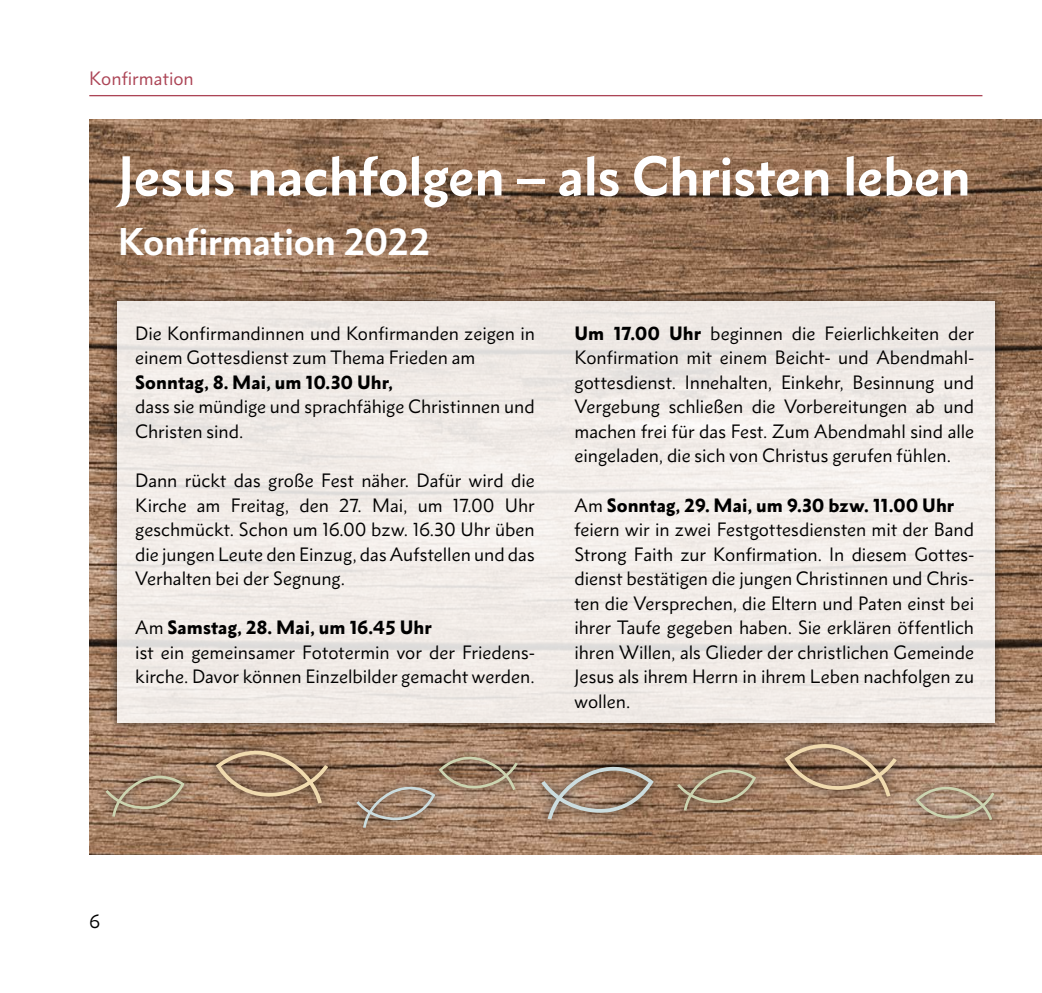
<style>
.page{position:relative;width:1042px;height:993px;background:#fff}
.page>*{position:absolute;margin:0;border:0;box-sizing:border-box;transform-origin:0 0}
.t1{font:700 50.75px "Metro Nova Pro";letter-spacing:-.01em;color:#fff}
.t2{font:700 35px "Metro Nova Pro";letter-spacing:-.01em;color:#fff}
.t3{font:17.5px/24.5px "Metro Nova Pro";color:#000}
.t4{font:900 17.5px "Metro Nova Pro";letter-spacing:.005em;color:#000}
.t5{font:17.5px "Metro Nova Pro";color:#ac4556}
.s1{font-weight:900}
</style>
<div class="page">
<hr style="left:89px;top:95px;width:893px;height:1px;background:#ac4556">
<img style="left:89px;top:119px;width:953px;height:735px">
<div style="left:107px;top:291px;width:897px;height:441px;background:#000;opacity:.75"></div>
<svg style="left:117px;top:301px;width:877px;height:421px;background:#f0eae6"></svg>
<div style="left:96px;top:764px;width:98px;height:63px;background:#000;opacity:.75"></div>
<svg style="left:106px;top:773px;width:78px;height:43px;background:#a1876d"></svg>
<div style="left:346px;top:775px;width:99px;height:63px;background:#000;opacity:.75"></div>
<div style="left:667px;top:758px;width:99px;height:63px;background:#000;opacity:.75"></div>
<svg style="left:677px;top:767px;width:79px;height:43px;background:#9e8267"></svg>
<div style="left:429px;top:745px;width:99px;height:55px;background:#000;opacity:.75"></div>
<svg style="left:356px;top:754px;width:162px;height:73px;background:#a1846c"></svg>
<div style="left:905px;top:775px;width:99px;height:55px;background:#000;opacity:.75"></div>
<svg style="left:915px;top:784px;width:79px;height:35px;background:#ae977f"></svg>
<div style="left:206px;top:739px;width:132px;height:74px;background:#000;opacity:.75"></div>
<svg style="left:216px;top:747px;width:112px;height:56px;background:#a28368"></svg>
<div style="left:774px;top:733px;width:133px;height:73px;background:#000;opacity:.75"></div>
<svg style="left:784px;top:740px;width:113px;height:56px;background:#a5876c"></svg>
<div style="left:531px;top:755px;width:133px;height:74px;background:#000;opacity:.75"></div>
<svg style="left:541px;top:763px;width:112px;height:56px;background:#9a826f"></svg>
<p class="t5" style="left:89px;top:68px;width:106px">Konfirmation</p>
<h1 class="t1" style="left:118px;top:144px;width:854px">Jesus nachfolgen – als Christen leben</h1>
<h2 class="t2" style="left:118px;top:219px;width:313px">Konfirmation 2022</h2>
<p class="t3" style="left:135px;top:321px;width:401px">Die Konfirmandinnen und Konfirmanden zeigen in einem Gottesdienst zum Thema Frieden am</p>
<p class="t4" style="left:135px;top:371px;width:259px">Sonntag, 8. Mai, um 10.30 Uhr,</p>
<p class="t3" style="left:135px;top:394px;width:401px">dass sie mündige und sprachfähige Christinnen und<br>Christen sind.</p>
<p class="t3" style="left:135px;top:468px;width:401px;text-align:justify">Dann rückt das große Fest näher. Dafür wird die Kirche am Freitag, den 27. Mai, um 17.00 Uhr geschmückt. Schon um 16.00 bzw. 16.30 Uhr üben die jungen Leute den Einzug, das Aufstellen und das Verhalten bei der Segnung.</p>
<p class="t3" style="left:135px;top:615px;width:401px">Am <span class="s1">Samstag, 28. Mai, um 16.45 Uhr<br></span>ist ein gemeinsamer Fototermin vor der Friedens&shy;kirche. Davor können Einzelbilder gemacht werden.</p>
<p class="t3" style="left:574px;top:321px;width:401px;text-align:justify"><span class="s1">Um 17.00 Uhr</span> beginnen die Feierlichkeiten der Konfirmation mit einem Beicht- und Abendmahl&shy;gottesdienst. Innehalten, Einkehr, Besinnung und Vergebung schließen die Vorbereitungen ab und machen frei für das Fest. Zum Abendmahl sind alle eingeladen, die sich von Christus gerufen fühlen.</p>
<p class="t3" style="left:574px;top:492px;width:401px">Am <span class="s1">Sonntag, 29. Mai, um 9.30 bzw. 11.00 Uhr </span>feiern wir in zwei Festgottesdiensten mit der Band Strong Faith zur Konfirmation. In diesem Gottes&shy;dienst bestätigen die jungen Christinnen und Chris&shy;ten die Versprechen, die Eltern und Paten einst bei ihrer Taufe gegeben haben. Sie erklären öffentlich ihren Willen, als Glieder der christlichen Gemeinde Jesus als ihrem Herrn in ihrem Leben nachfolgen zu wollen.</p>
<p class="t3" style="left:89px;top:909px;width:13px">6</p>
</div>
